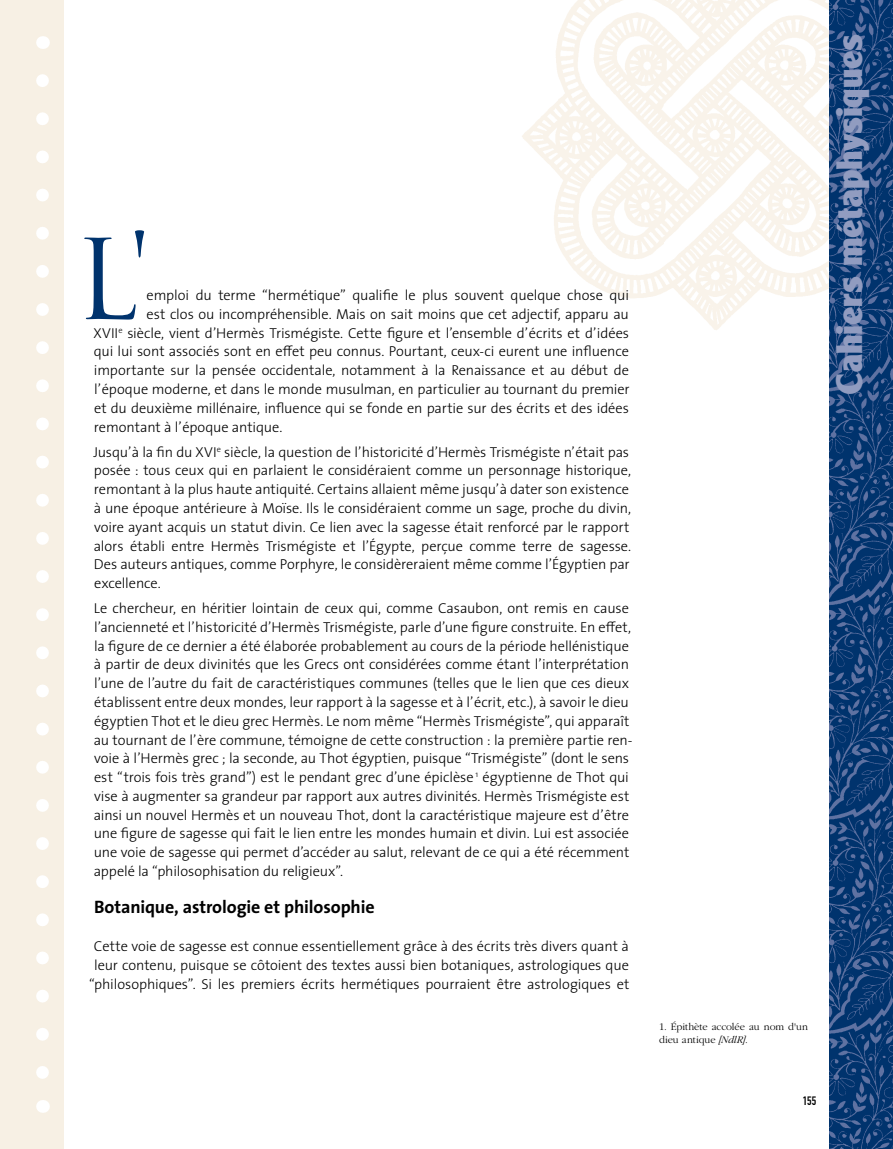
<style>
.page{position:relative;width:893px;height:1149px;background:#fff}
.page>*{position:absolute;margin:0;border:0;box-sizing:border-box;transform-origin:0 0}
.t1{font:108px "Trajan Pro 3";color:#00336d}
.t2{font:900 36px "Clearface Gothic LT Std";color:#919cc0}
.t3{font:700 18px "The Sans";letter-spacing:-.005em;color:#000}
.t4{font:300 14.4px/18.8px "The Sans";letter-spacing:-.005em;color:#000}
.t5{font:12px "DIN Engschrift Std";color:#000}
.t6{font:300 10.5px/12.6px "ITC Garamond Std";letter-spacing:-.005em;color:#000}
.s1{font-style:italic}
</style>
<div class="page">
<div style="left:0;top:0;width:64px;height:1148px;background:#f7f0e4"></div>
<img style="left:522px;top:0;width:307px;height:330px">
<svg style="left:36px;top:80px;width:13px;height:999px"></svg>
<svg style="left:43px;top:36px;width:1px;height:13px"></svg>
<svg style="left:43px;top:1100px;width:1px;height:12px"></svg>
<img style="left:829px;top:0;width:64px;height:1148px">
<h1 class="t1" style="left:74px;top:206px;width:77px">L'</h1>
<p class="t4" style="left:147px;top:285px;width:484px">emploi du terme “hermétique” qualifie le plus souvent quelque chose qui</p>
<p class="t4" style="left:147px;top:304px;width:484px">est clos ou incompréhensible. Mais on sait moins que cet adjectif, apparu au</p>
<p class="t4" style="left:94px;top:323px;width:537px">XVII<sup>e</sup> siècle, vient d’Hermès Trismégiste. Cette figure et l’ensemble d’écrits et d’idées</p>
<p class="t4" style="left:94px;top:341px;width:537px">qui lui sont associés sont en effet peu connus. Pourtant, ceux-ci eurent une influence</p>
<p class="t4" style="left:94px;top:360px;width:536px">importante sur la pensée occidentale, notamment à la Renaissance et au début de</p>
<p class="t4" style="left:94px;top:379px;width:537px">l’époque moderne, et dans le monde musulman, en particulier au tournant du premier</p>
<p class="t4" style="left:94px;top:398px;width:536px">et du deuxième millénaire, influence qui se fonde en partie sur des écrits et des idées</p>
<p class="t4" style="left:94px;top:416px;width:190px">remontant à l’époque antique.</p>
<p class="t4" style="left:93px;top:442px;width:539px">Jusqu’à la fin du XVI<sup>e</sup> siècle, la question de l’historicité d’Hermès Trismégiste n’était pas posée : tous ceux qui en parlaient le considéraient comme un personnage historique, remontant à la plus haute antiquité. Certains allaient même jusqu’à dater son existence à une époque antérieure à Moïse. Ils le considéraient comme un sage, proche du divin, voire ayant acquis un statut divin. Ce lien avec la sagesse était renforcé par le rapport alors établi entre Hermès Trismégiste et l’Égypte, perçue comme terre de sagesse.<br>Des auteurs antiques, comme Porphyre, le considèreraient même comme l’Égyptien par excellence.</p>
<p class="t4" style="left:94px;top:598px;width:540px">Le chercheur, en héritier lointain de ceux qui, comme Casaubon, ont remis en cause l’ancienneté et l’historicité d’Hermès Trismégiste, parle d’une figure construite. En effet, la figure de ce dernier a été élaborée probablement au cours de la période hellénistique à partir de deux divinités que les Grecs ont considérées comme étant l’interprétation l’une de l’autre du fait de caractéristiques communes (telles que le lien que ces dieux établissent entre deux mondes, leur rapport à la sagesse et à l’écrit, etc.), à savoir le dieu égyptien Thot et le dieu grec Hermès. Le nom même “Hermès Trismégiste”, qui apparaît au tournant de l’ère commune, témoigne de cette construction : la première partie ren&shy;voie à l’Hermès grec ; la seconde, au Thot égyptien, puisque “Trismégiste” (dont le sens est “trois fois très grand”) est le pendant grec d’une épiclèse <sup>1</sup> égyptienne de Thot qui vise à augmenter sa grandeur par rapport aux autres divinités. Hermès Trismégiste est ainsi un nouvel Hermès et un nouveau Thot, dont la caractéristique majeure est d’être une figure de sagesse qui fait le lien entre les mondes humain et divin. Lui est associée une voie de sagesse qui permet d’accéder au salut, relevant de ce qui a été récemment appelé la “philosophisation du religieux”.</p>
<p class="t3" style="left:94px;top:892px;width:282px">Botanique, astrologie et philosophie</p>
<p class="t4" style="left:89px;top:935px;width:542px;text-align:center">Cette voie de sagesse est connue essentiellement grâce à des écrits très divers quant à leur contenu, puisque se côtoient des textes aussi bien botaniques, astrologiques que “philosophiques”. Si les premiers écrits hermétiques pourraient être astrologiques et</p>
<h2 class="t2" style="left:827px;top:394px;width:362px;rotate:-90deg">Cahiers métaphysiques</h2>
<p class="t6" style="left:659px;top:1020px;width:150px">1. Épithète accolée au nom d'un dieu antique <span class="s1">[NdlR]</span>.</p>
<p class="t5" style="left:803px;top:1093px;width:15px">155</p>
</div>
